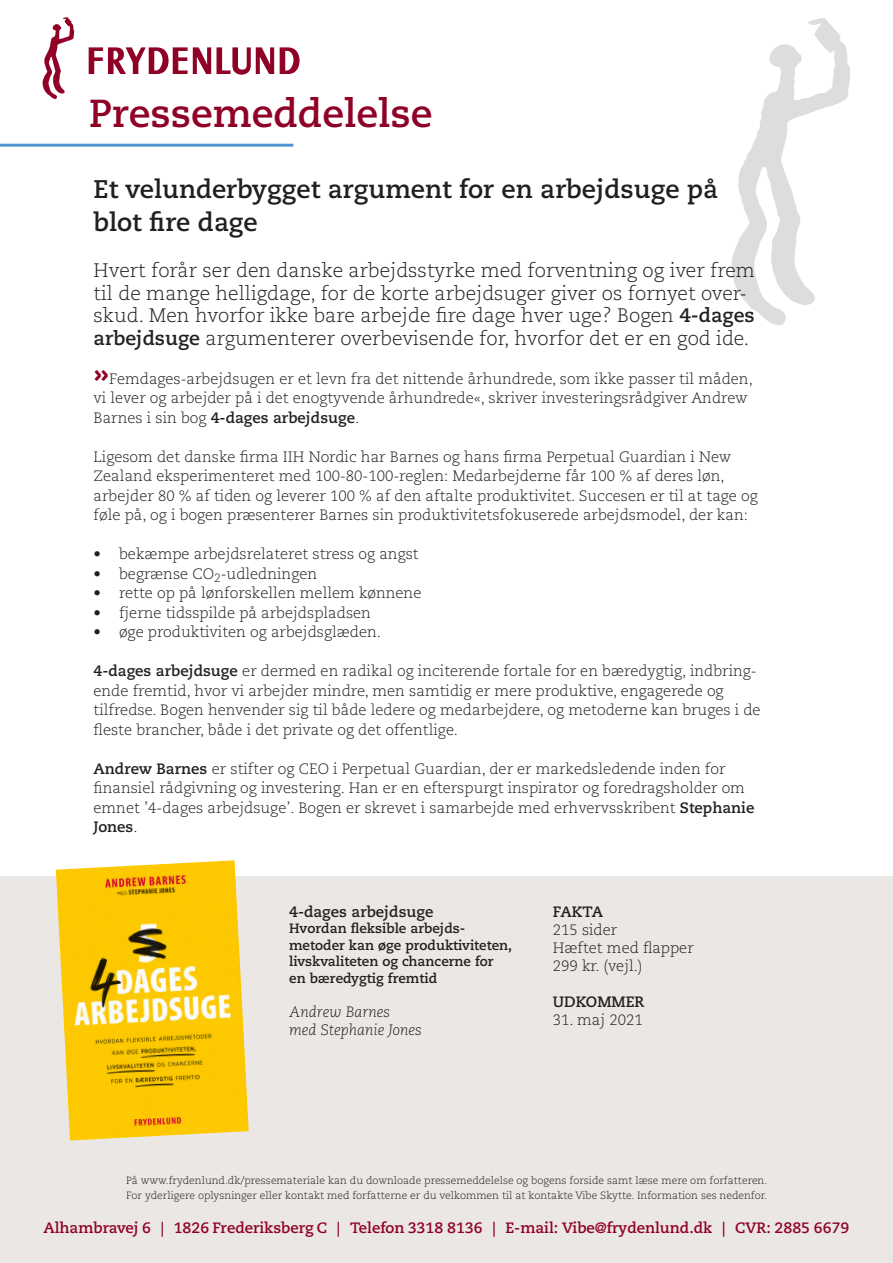
<style>
.page{position:relative;width:893px;height:1263px;background:#fff}
.page>*{position:absolute;margin:0;border:0;box-sizing:border-box;transform-origin:0 0}
.t1{font:700 39px "Caecilia LT Std";color:#900126}
.Ov1{font:700 25.5px/32.4px "Caecilia LT Std";color:#231f20}
.Manchet{font:300 19.5px/22.5px "Caecilia LT Std";color:#231f20}
.Brød{font:300 15px/19.5px "Caecilia LT Std";color:#231f20}
.t2{font:700 15px "Caecilia LT Std";color:#900126}
.Standarddata{font:300 15px "Caecilia LT Std";color:#231f20}
.Forfatternavn{font:italic 300 15px "Caecilia LT Std";color:#231f20}
.Titel{font:700 15px "Caecilia LT Std";color:#231f20}
.Standarddata-2{font:700 15px "Caecilia LT Std";color:#231f20}
.Undertitel{font:700 13.5px/16.5px "Caecilia LT Std";color:#231f20}
.t3{font:300 10.5px/15px "Caecilia LT Std";color:#231f20}
.s1{font-weight:700}
.s2{font-weight:700;font-size:30px;color:#900126}
</style>
<div class="page">
<svg style="left:731px;top:18px;width:119px;height:307px"></svg>
<hr style="left:0;top:144px;width:293px;height:3px;background:#5296d1">
<div style="left:0;top:876px;width:893px;height:387px;background:#ebe7e4"></div>
<svg style="left:43px;top:17px;width:32px;height:82px"></svg>
<svg style="left:89px;top:47px;width:122px;height:27px"></svg>
<svg style="left:217px;top:47px;width:57px;height:28px"></svg>
<svg style="left:280px;top:47px;width:20px;height:27px"></svg>
<img style="left:56px;top:860px;width:193px;height:280px">
<h1 class="t1" style="left:89px;top:91px;width:345px">Pressemeddelelse</h1>
<p class="Ov1" style="left:94px;top:174px;width:626px">Et velunderbygget argument for en arbejdsuge på blot fire dage</p>
<p class="Manchet" style="left:94px;top:260px;width:663px">Hvert forår ser den danske arbejdsstyrke med forventning og iver frem til de mange helligdage, for de korte arbejdsuger giver os fornyet over&shy;skud. Men hvorfor ikke bare arbejde fire dage hver uge? Bogen <span class="s1">4-dages arbejdsuge</span> argumenterer overbevisende for, hvorfor det er en god ide.</p>
<p class="Brød" style="left:94px;top:369px;width:661px"><span class="s2">»</span>Femdages-arbejdsugen er et levn fra det nittende århundrede, som ikke passer til måden, vi lever og arbejder på i det enogtyvende århundrede«, skriver investeringsrådgiver Andrew<br>Barnes i sin bog <span class="s1">4-dages arbejdsuge</span>.</p>
<p class="Brød" style="left:94px;top:447px;width:666px">Ligesom det danske firma IIH Nordic har Barnes og hans firma Perpetual Guardian i New Zealand eksperimenteret med 100-80-100-reglen: Medarbejderne får 100 % af deres løn, arbejder 80 % af tiden og leverer 100 % af den aftalte produktivitet. Succesen er til at tage og føle på, og i bogen præsenterer Barnes sin produktivitetsfokuserede arbejdsmodel, der kan:</p>
<p class="Brød" style="left:94px;top:545px;width:327px">• bekæmpe arbejdsrelateret stress og angst</p>
<p class="Brød" style="left:94px;top:564px;width:225px">• begrænse CO<sub>2</sub>-udledningen</p>
<p class="Brød" style="left:94px;top:584px;width:329px">• rette op på lønforskellen mellem kønnene</p>
<p class="Brød" style="left:94px;top:603px;width:279px">• fjerne tidsspilde på arbejdspladsen</p>
<p class="Brød" style="left:94px;top:623px;width:289px">• øge produktiviten og arbejdsglæden.</p>
<p class="Brød" style="left:94px;top:662px;width:669px"><span class="s1">4-dages arbejdsuge</span> er dermed en radikal og inciterende fortale for en bæredygtig, indbring&shy;ende fremtid, hvor vi arbejder mindre, men samtidig er mere produktive, engagerede og tilfredse. Bogen henvender sig til både ledere og medarbejdere, og metoderne kan bruges i de fleste brancher, både i det private og det offentlige.</p>
<p class="Brød" style="left:94px;top:759px;width:662px"><span class="s1">Andrew Barnes</span> er stifter og CEO i Perpetual Guardian, der er markedsledende inden for finansiel rådgivning og investering. Han er en efterspurgt inspirator og foredragsholder om emnet ’4-dages arbejdsuge’. Bogen er skrevet i samarbejde med erhvervsskribent <span class="s1">Stephanie Jones</span>.</p>
<p class="Titel" style="left:289px;top:903px;width:146px">4-dages arbejdsuge</p>
<p class="Undertitel" style="left:289px;top:921px;width:225px">Hvordan fleksible arbejds&shy;metoder kan øge produktiviteten, livskvaliteten og chancerne for en bæredygtig fremtid</p>
<p class="Forfatternavn" style="left:289px;top:1004px;width:102px">Andrew Barnes</p>
<p class="Forfatternavn" style="left:289px;top:1022px;width:134px">med Stephanie Jones</p>
<p class="Standarddata-2" style="left:553px;top:903px;width:52px">FAKTA</p>
<p class="Standarddata" style="left:553px;top:922px;width:66px">215 sider</p>
<p class="Standarddata" style="left:553px;top:940px;width:142px">Hæftet med flapper</p>
<p class="Standarddata" style="left:553px;top:958px;width:91px">299 kr. (vejl.)</p>
<p class="Standarddata-2" style="left:553px;top:993px;width:93px">UDKOMMER</p>
<p class="Standarddata" style="left:553px;top:1012px;width:92px">31. maj 2021</p>
<p class="t3" style="left:126px;top:1173px;width:643px">På www.frydenlund.dk/pressemateriale kan du downloade pressemeddelelse og bogens forside samt læse mere om forfatteren.<br>For yderligere oplysninger eller kontakt med forfatterne er du velkommen til at kontakte Vibe Skytte. Information ses nedenfor.</p>
<p class="t2" style="left:43px;top:1218px;width:807px">Alhambravej 6 | 1826 Frederiksberg C | Telefon 3318 8136 | E-mail: Vibe@frydenlund.dk | CVR: 2885 6679</p>
</div>
